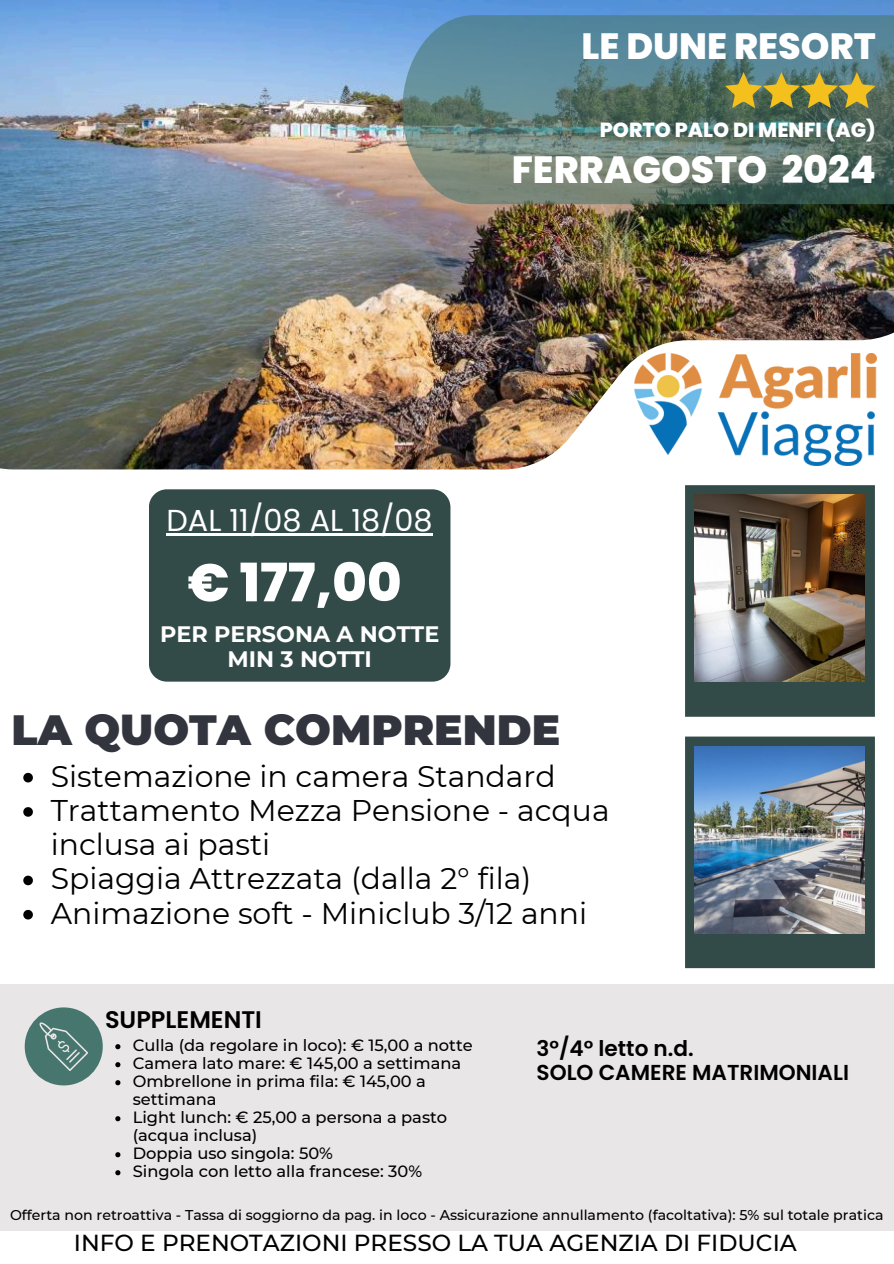
<style>
.page{position:relative;width:894px;height:1264px;background:#fff}
.page>*{position:absolute;margin:0;border:0;box-sizing:border-box;transform-origin:0 0}
.t1{font:800 52.95px "Poppins";color:#fff}
.t2{font:900 42.3px "Montserrat";color:#32353e}
.t3{font:800 37.8px "Poppins";color:#fff}
.t4{font:800 36.45px "Poppins";color:#fff}
.t5{font:30.3px "Poppins";color:#fff}
.t6{font:29.85px/34.2px "Montserrat";color:#000}
.t7{font:600 24px "Poppins";color:#000}
.t8{font:500 23.1px "Montserrat";color:#000}
.t9{font:700 22.35px/25.3px "Montserrat";color:#fff;text-align:center}
.t10{font:600 21.6px "Poppins";color:#000}
.t11{font:800 20.4px "Poppins";color:#fff}
.t12{font:500 16.2px/18px "Montserrat";color:#000}
.t13{font:500 14.1px "Montserrat";color:#000}
</style>
<div class="page">
<img style="left:0;top:0;width:893px;height:469px">
<svg style="left:402px;top:15px;width:491px;height:189px;background:#5e7e7e"></svg>
<svg style="left:685px;top:485px;width:189px;height:231px;background:#364c48"></svg>
<img style="left:694px;top:495px;width:170px;height:186px">
<div style="left:685px;top:736px;width:189px;height:232px;background:#334b48"></div>
<img style="left:694px;top:746px;width:170px;height:187px">
<img style="left:634px;top:354px;width:242px;height:111px">
<svg style="left:724px;top:72px;width:151px;height:36px;background:#908d48"></svg>
<div style="left:0;top:984px;width:893px;height:246px;background:#e8e6e6"></div>
<div style="left:149px;top:489px;width:301px;height:192px;background:#334b48;border-radius:18px"></div>
<hr style="left:166px;top:533px;width:266px;height:2px;background:#fff">
<svg style="left:23px;top:772px;width:10px;height:10px"></svg>
<svg style="left:23px;top:807px;width:10px;height:9px"></svg>
<svg style="left:23px;top:875px;width:10px;height:10px"></svg>
<svg style="left:23px;top:909px;width:10px;height:10px"></svg>
<div style="left:25px;top:1007px;width:78px;height:78px;background:#47766e;border-radius:50%"></div>
<svg style="left:39px;top:1022px;width:49px;height:48px"></svg>
<svg style="left:115px;top:1044px;width:5px;height:5px"></svg>
<svg style="left:115px;top:1062px;width:5px;height:5px"></svg>
<svg style="left:115px;top:1080px;width:5px;height:5px"></svg>
<svg style="left:115px;top:1116px;width:5px;height:5px"></svg>
<svg style="left:115px;top:1152px;width:5px;height:5px"></svg>
<svg style="left:115px;top:1170px;width:5px;height:5px"></svg>
<p class="t4" style="left:581px;top:21px;width:296px">LE DUNE RESORT</p>
<h4 class="t11" style="left:599px;top:115px;width:277px">PORTO PALO DI MENFI (AG)</h4>
<h3 class="t3" style="left:511px;top:143px;width:365px">FERRAGOSTO 2024</h3>
<p class="t5" style="left:166px;top:499px;width:267px">DAL 11/08 AL 18/08</p>
<p class="t1" style="left:187px;top:545px;width:216px">€ 177,00</p>
<p class="t9" style="left:160px;top:621px;width:280px">PER PERSONA A NOTTE<br>MIN 3 NOTTI</p>
<h1 class="t2" style="left:12px;top:704px;width:550px">LA QUOTA COMPRENDE</h1>
<h6 class="t6" style="left:51px;top:758px;width:506px">Sistemazione in camera Standard</h6>
<h2 class="t6" style="left:51px;top:793px;width:560px">Trattamento Mezza Pensione - acqua inclusa ai pasti</h2>
<p class="t6" style="left:51px;top:861px;width:482px">Spiaggia Attrezzata (dalla 2° fila)</p>
<p class="t6" style="left:51px;top:895px;width:537px">Animazione soft - Miniclub 3/12 anni</p>
<p class="t7" style="left:105px;top:1002px;width:158px">SUPPLEMENTI</p>
<p class="t12" style="left:133px;top:1035px;width:341px">Culla (da regolare in loco): € 15,00 a notte</p>
<p class="t12" style="left:133px;top:1053px;width:330px">Camera lato mare: € 145,00 a settimana</p>
<p class="t12" style="left:133px;top:1071px;width:294px">Ombrellone in prima fila: € 145,00 a settimana</p>
<p class="t12" style="left:133px;top:1107px;width:316px">Light lunch: € 25,00 a persona a pasto (acqua inclusa)</p>
<h6 class="t12" style="left:133px;top:1143px;width:202px">Doppia uso singola: 50%</h6>
<p class="t12" style="left:133px;top:1161px;width:291px">Singola con letto alla francese: 30%</p>
<p class="t10" style="left:536px;top:1033px;width:159px">3°/4° letto n.d.</p>
<p class="t10" style="left:536px;top:1057px;width:314px">SOLO CAMERE MATRIMONIALI</p>
<p class="t13" style="left:10px;top:1206px;width:874px">Offerta non retroattiva - Tassa di soggiorno da pag. in loco - Assicurazione annullamento (facoltativa): 5% sul totale pratica</p>
<p class="t8" style="left:74px;top:1228px;width:724px">INFO E PRENOTAZIONI PRESSO LA TUA AGENZIA DI FIDUCIA</p>
</div>
